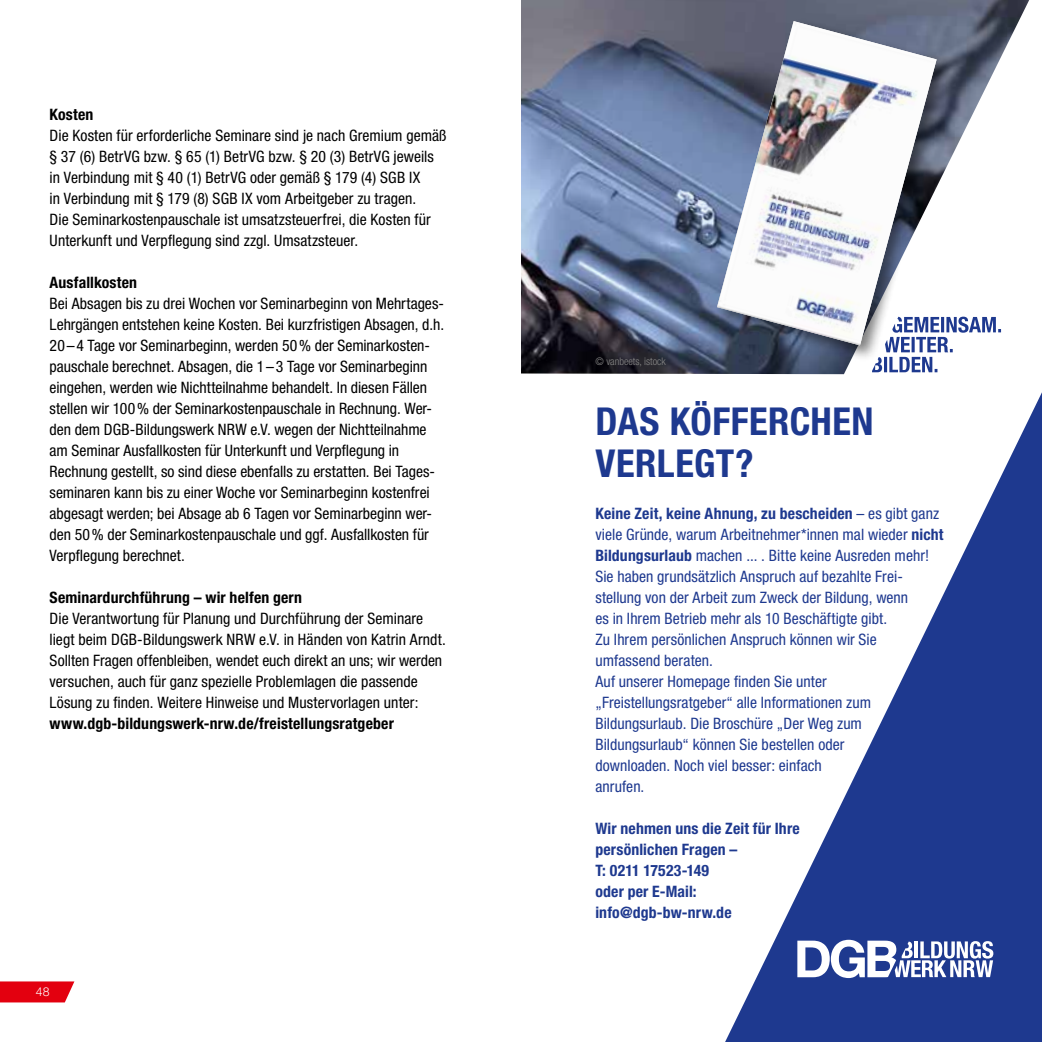
<style>
.page{position:relative;width:1042px;height:1042px;background:#fff}
.page>*{position:absolute;margin:0;border:0;box-sizing:border-box;transform-origin:0 0}
.t1{font:700 condensed 38.5px/42px "Helvetica Neue LT Std";letter-spacing:.01em;color:#1e398f}
.t2{font:condensed 15.75px/21px "Helvetica Neue LT Std";color:#000}
.t3{font:condensed 15.75px/21px "Helvetica Neue LT Std";color:#1e398f}
.t4{font:700 condensed 15.75px "Helvetica Neue LT Std";letter-spacing:.01em;color:#000}
.t5{font:700 condensed 15.75px/21px "Helvetica Neue LT Std";letter-spacing:.01em;color:#1e398f}
.t6{font:300 12.25px "Helvetica Neue LT Std";color:#fff}
.t7{font:300 condensed 10.5px "Helvetica Neue LT Std";color:#878786}
.s1{font-weight:700}
</style>
<div class="page">
<img style="left:521px;top:0;width:508px;height:374px">
<svg style="left:0;top:981px;width:74px;height:21px;background:#e51421"></svg>
<svg style="left:725px;top:392px;width:317px;height:650px"></svg>
<div style="left:714px;top:18px;width:239px;height:344px;background:#000;opacity:.5"></div>
<img style="left:717px;top:21px;width:219px;height:324px">
<svg style="left:872px;top:317px;width:129px;height:55px"></svg>
<svg style="left:797px;top:940px;width:196px;height:38px"></svg>
<p class="t4" style="left:50px;top:105px;width:45px">Kosten</p>
<p class="t2" style="left:50px;top:125px;width:398px">Die Kosten für erforderliche Seminare sind je nach Gremium gemäß § 37 (6) BetrVG bzw. § 65 (1) BetrVG bzw. § 20 (3) BetrVG jeweils in Verbindung mit § 40 (1) BetrVG oder gemäß § 179 (4) SGB IX<br>in Verbindung mit § 179 (8) SGB IX vom Arbeitgeber zu tragen.<br>Die Seminarkostenpauschale ist umsatzsteuerfrei, die Kosten für Unterkunft und Verpflegung sind zzgl. Umsatzsteuer.</p>
<p class="t4" style="left:50px;top:273px;width:89px">Ausfallkosten</p>
<p class="t2" style="left:50px;top:293px;width:396px">Bei Absagen bis zu drei Wochen vor Seminarbeginn von Mehrtages-Lehrgängen entstehen keine Kosten. Bei kurzfristigen Absagen, d.h.<br>20–4 Tage vor Seminarbeginn, werden 50% der Seminarkosten&shy;pauschale berechnet. Absagen, die 1–3 Tage vor Seminarbeginn eingehen, werden wie Nichtteilnahme behandelt. In diesen Fällen stellen wir 100% der Seminarkostenpauschale in Rechnung. Wer&shy;den dem DGB-Bildungswerk NRW e.V. wegen der Nichtteilnahme am Seminar Ausfallkosten für Unterkunft und Verpflegung in Rechnung gestellt, so sind diese ebenfalls zu erstatten. Bei Tages&shy;seminaren kann bis zu einer Woche vor Seminarbeginn kostenfrei abgesagt werden; bei Absage ab 6 Tagen vor Seminarbeginn wer&shy;den 50% der Seminarkostenpauschale und ggf. Ausfallkosten für Verpflegung berechnet.</p>
<p class="t4" style="left:50px;top:588px;width:254px">Seminardurchführung – wir helfen gern</p>
<p class="t2" style="left:50px;top:608px;width:398px">Die Verantwortung für Planung und Durchführung der Seminare liegt beim DGB-Bildungswerk NRW e.V. in Händen von Katrin Arndt.<br>Sollten Fragen offenbleiben, wendet euch direkt an uns; wir werden versuchen, auch für ganz spezielle Problemlagen die passende Lösung zu finden. Weitere Hinweise und Mustervorlagen unter:</p>
<p class="t4" style="left:50px;top:714px;width:346px">www.dgb-bildungswerk-nrw.de/freistellungsratgeber</p>
<p class="t6" style="left:36px;top:984px;width:15px">48</p>
<p class="t7" style="left:595px;top:355px;width:72px">© vanbeets, istock</p>
<h1 class="t1" style="left:595px;top:400px;width:280px">DAS KÖFFERCHEN<br>VERLEGT?</h1>
<p class="t3" style="left:595px;top:503px;width:350px"><span class="s1">Keine Zeit, keine Ahnung, zu bescheiden</span> – es gibt ganz viele Gründe, warum Arbeitnehmer*innen mal wieder <span class="s1">nicht Bildungsurlaub</span> machen ... . Bitte keine Ausreden mehr!<br>Sie haben grundsätzlich Anspruch auf bezahlte Frei&shy;stellung von der Arbeit zum Zweck der Bildung, wenn<br>es in Ihrem Betrieb mehr als 10 Beschäftigte gibt.<br>Zu Ihrem persönlichen Anspruch können wir Sie umfassend beraten.<br>Auf unserer Homepage finden Sie unter „Freistellungsratgeber“ alle Informationen zum Bildungsurlaub. Die Broschüre „Der Weg zum Bildungsurlaub“ können Sie bestellen oder<br>downloaden. Noch viel besser: einfach<br>anrufen.</p>
<p class="t5" style="left:595px;top:818px;width:206px">Wir nehmen uns die Zeit für Ihre persönlichen Fragen –<br>T: 0211 17523-149<br>oder per E-Mail: info@dgb-bw-nrw.de</p>
</div>
